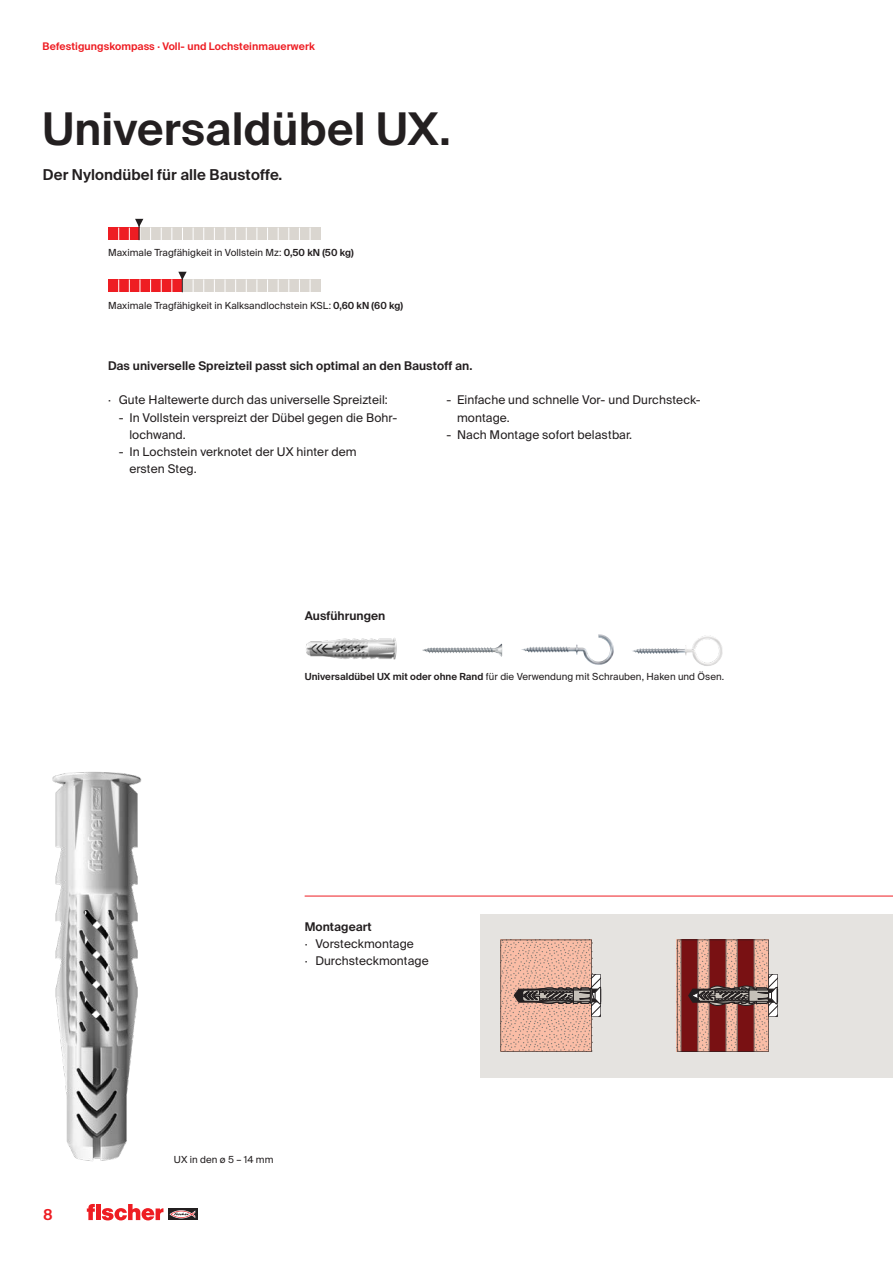
<style>
.page{position:relative;width:893px;height:1263px;background:#fff}
.page>*{position:absolute;margin:0;border:0;box-sizing:border-box;transform-origin:0 0}
.CB_AF_01_HEAD_30PT_S{font:600 45px "fischerstrong";letter-spacing:.005em;color:#231f20}
.CB_AF_02_SUBHEAD_SB{font:600 15px "fischerstrong";letter-spacing:.005em;color:#231f20}
.t1{font:600 15px "fischerstrong";color:#ee1d23}
.t2{font:12px/17.2px "fischerstrong";letter-spacing:.005em;color:#231f20}
.CB_AF_03_COPY_REG_2C{font:600 12px "fischerstrong";letter-spacing:.005em;color:#231f20}
.CB_AF_03_COPY_SB{font:600 12px "fischerstrong";letter-spacing:.005em;color:#231f20}
.t3{font:600 10.5px "fischerstrong";letter-spacing:.005em;color:#ee1d23}
.CB_AF_04_CAPTION_REG{font:9.75px "fischerstrong";letter-spacing:.005em;color:#231f20}
.s1{font-weight:600}
</style>
<div class="page">
<svg style="left:168px;top:1208px;width:29px;height:12px"></svg>
<svg style="left:169px;top:1210px;width:26px;height:8px"></svg>
<svg style="left:87px;top:1204px;width:76px;height:16px"></svg>
<div style="left:480px;top:914px;width:413px;height:163px;background:#e5e3e0"></div>
<div style="left:108px;top:279px;width:213px;height:13px;background:#dad6d0"></div>
<div style="left:108px;top:279px;width:74px;height:13px;background:#ee1d23"></div>
<svg style="left:118px;top:279px;width:1px;height:13px"></svg>
<svg style="left:129px;top:279px;width:1px;height:13px"></svg>
<svg style="left:140px;top:279px;width:1px;height:13px"></svg>
<svg style="left:150px;top:279px;width:1px;height:13px"></svg>
<svg style="left:161px;top:279px;width:1px;height:13px"></svg>
<svg style="left:193px;top:279px;width:1px;height:13px"></svg>
<svg style="left:203px;top:279px;width:1px;height:13px"></svg>
<svg style="left:214px;top:279px;width:1px;height:13px"></svg>
<svg style="left:225px;top:279px;width:1px;height:13px"></svg>
<svg style="left:235px;top:279px;width:1px;height:13px"></svg>
<svg style="left:246px;top:279px;width:1px;height:13px"></svg>
<svg style="left:257px;top:279px;width:1px;height:13px"></svg>
<svg style="left:267px;top:279px;width:1px;height:13px"></svg>
<svg style="left:278px;top:279px;width:1px;height:13px"></svg>
<svg style="left:289px;top:280px;width:1px;height:12px"></svg>
<svg style="left:299px;top:279px;width:1px;height:13px"></svg>
<svg style="left:310px;top:279px;width:1px;height:13px"></svg>
<svg style="left:172px;top:272px;width:15px;height:20px"></svg>
<div style="left:108px;top:228px;width:213px;height:12px;background:#dad6d0"></div>
<div style="left:108px;top:228px;width:31px;height:12px;background:#ee1d23"></div>
<svg style="left:118px;top:228px;width:1px;height:12px"></svg>
<svg style="left:150px;top:228px;width:1px;height:12px"></svg>
<svg style="left:161px;top:228px;width:1px;height:12px"></svg>
<svg style="left:172px;top:228px;width:1px;height:12px"></svg>
<svg style="left:182px;top:228px;width:1px;height:12px"></svg>
<svg style="left:193px;top:228px;width:1px;height:12px"></svg>
<svg style="left:203px;top:228px;width:1px;height:12px"></svg>
<svg style="left:214px;top:228px;width:1px;height:12px"></svg>
<svg style="left:225px;top:228px;width:1px;height:12px"></svg>
<svg style="left:235px;top:228px;width:1px;height:12px"></svg>
<svg style="left:246px;top:228px;width:1px;height:12px"></svg>
<svg style="left:257px;top:228px;width:1px;height:12px"></svg>
<svg style="left:267px;top:228px;width:1px;height:12px"></svg>
<svg style="left:278px;top:228px;width:1px;height:12px"></svg>
<svg style="left:289px;top:228px;width:1px;height:12px"></svg>
<svg style="left:299px;top:228px;width:1px;height:12px"></svg>
<svg style="left:310px;top:228px;width:1px;height:12px"></svg>
<svg style="left:129px;top:219px;width:14px;height:21px"></svg>
<svg style="left:500px;top:939px;width:101px;height:113px;background:#d6aa99"></svg>
<svg style="left:677px;top:939px;width:101px;height:113px;background:#a0635c"></svg>
<img style="left:306px;top:638px;width:91px;height:22px">
<img style="left:52px;top:771px;width:90px;height:390px">
<hr style="left:305px;top:896px;width:588px;height:1px;background:#ee1d23">
<img style="left:632px;top:635px;width:91px;height:31px">
<img style="left:521px;top:634px;width:93px;height:31px">
<img style="left:422px;top:644px;width:79px;height:10px">
<p class="t3" style="left:43px;top:41px;width:274px">Befestigungskompass · Voll- und Lochsteinmauerwerk</p>
<p class="CB_AF_01_HEAD_30PT_S" style="left:43px;top:103px;width:410px">Universaldübel UX.</p>
<p class="CB_AF_02_SUBHEAD_SB" style="left:43px;top:166px;width:241px">Der Nylondübel für alle Baustoffe.</p>
<p class="CB_AF_04_CAPTION_REG" style="left:108px;top:247px;width:247px">Maximale Tragfähigkeit in Vollstein Mz: <span class="s1">0,50 kN (50 kg)</span></p>
<p class="CB_AF_04_CAPTION_REG" style="left:108px;top:299px;width:297px">Maximale Tragfähigkeit in Kalksandlochstein KSL: <span class="s1">0,60 kN (60 kg)</span></p>
<p class="CB_AF_03_COPY_REG_2C" style="left:108px;top:359px;width:366px">Das universelle Spreizteil passt sich optimal an den Baustoff an.</p>
<p class="t2" style="left:108px;top:392px;width:281px">· Gute Haltewerte durch das universelle Spreizteil:</p>
<p class="t2" style="left:129px;top:409px;width:270px;text-indent:-11px">- In Vollstein verspreizt der Dübel gegen die Bohr&shy;lochwand.</p>
<p class="t2" style="left:129px;top:443px;width:229px;text-indent:-11px">- In Lochstein verknotet der UX hinter dem ersten Steg.</p>
<p class="t2" style="left:457px;top:392px;width:245px;text-indent:-11px">- Einfache und schnelle Vor- und Durchsteck&shy;montage.</p>
<p class="t2" style="left:446px;top:426px;width:187px">- Nach Montage sofort belastbar.</p>
<p class="CB_AF_03_COPY_SB" style="left:305px;top:609px;width:82px">Ausführungen</p>
<p class="CB_AF_04_CAPTION_REG" style="left:305px;top:671px;width:421px"><span class="s1">Universaldübel UX mit oder ohne Rand</span> für die Verwendung mit Schrauben, Haken und Ösen.</p>
<p class="t1" style="left:43px;top:1206px;width:11px">8</p>
<p class="CB_AF_03_COPY_SB" style="left:305px;top:919px;width:69px">Montageart</p>
<p class="t2" style="left:305px;top:935px;width:111px">· Vorsteckmontage</p>
<p class="t2" style="left:305px;top:952px;width:126px">· Durchsteckmontage</p>
<p class="CB_AF_04_CAPTION_REG" style="left:174px;top:1154px;width:101px">UX in den ø 5 – 14 mm</p>
</div>
